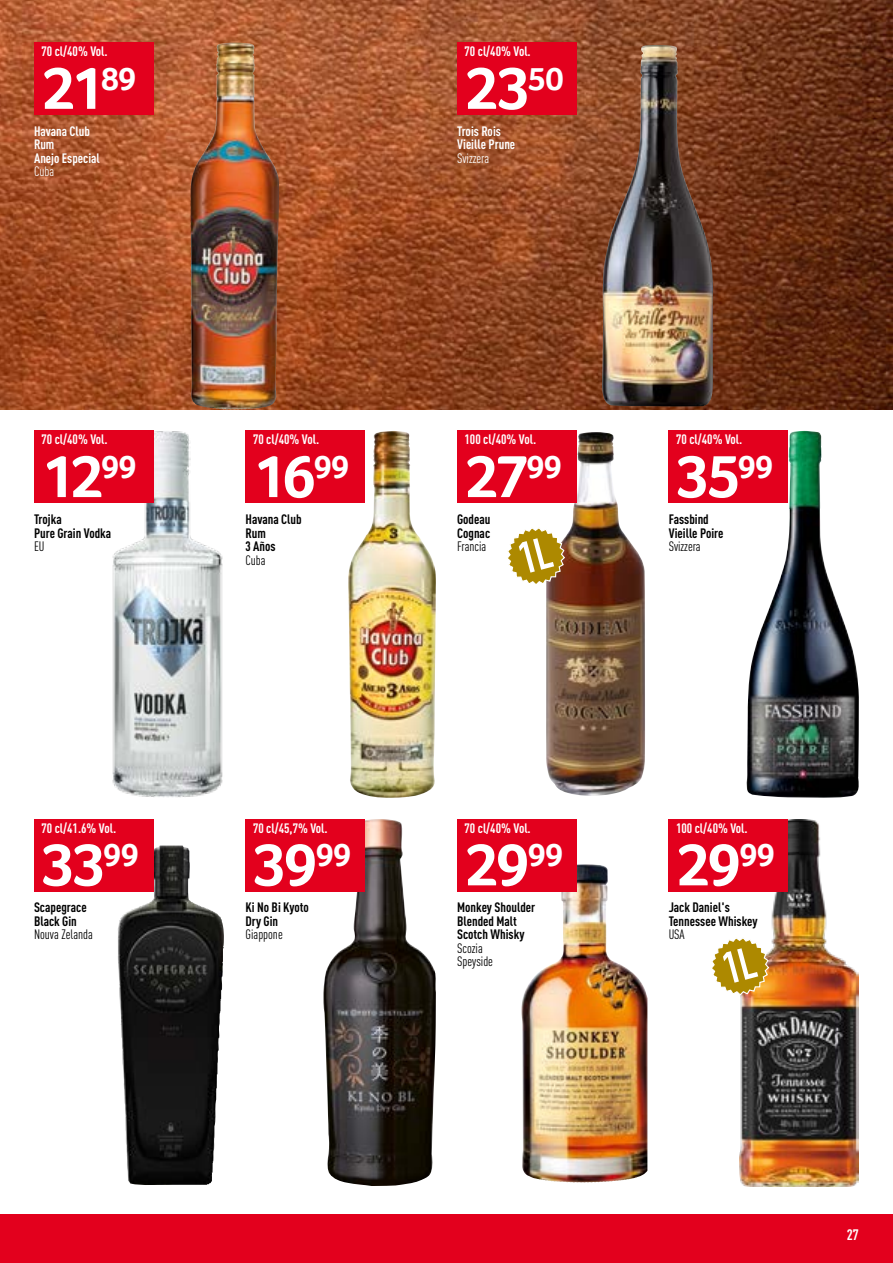
<style>
.page{position:relative;width:893px;height:1263px;background:#fff}
.page>*{position:absolute;margin:0;border:0;box-sizing:border-box;transform-origin:0 0}
.Preis_weiss{font:700 61.5px "Transgourmet";letter-spacing:-.05em;color:#fff}
.t1{font:700 condensed 15px "DINOT";color:#fff}
.Unit_weiss{font:700 condensed 13.5px/13.5px "DINOT";color:#fff}
.t2{font:700 condensed 13.5px/13.5px "DINOT";color:#000}
.t3{font:condensed 13.5px "DINOT";color:#000}
.t4{font:condensed 13.5px "DINOT";color:#fff}
</style>
<div class="page">
<img style="left:0;top:0;width:893px;height:409px">
<div style="left:0;top:1214px;width:893px;height:49px;background:#e3001d"></div>
<img style="left:191px;top:43px;width:88px;height:366px">
<img style="left:602px;top:45px;width:111px;height:361px">
<img style="left:117px;top:845px;width:107px;height:340px">
<img style="left:324px;top:819px;width:112px;height:367px">
<img style="left:521px;top:866px;width:126px;height:316px">
<img style="left:739px;top:819px;width:120px;height:367px">
<img style="left:112px;top:431px;width:111px;height:367px">
<img style="left:348px;top:431px;width:88px;height:367px">
<img style="left:546px;top:432px;width:99px;height:364px">
<img style="left:747px;top:431px;width:112px;height:367px">
<div style="left:34px;top:43px;width:119px;height:72px;background:#e3001d"></div>
<div style="left:457px;top:43px;width:119px;height:72px;background:#e3001d"></div>
<div style="left:34px;top:819px;width:119px;height:72px;background:#e3001d"></div>
<div style="left:246px;top:819px;width:119px;height:72px;background:#e3001d"></div>
<div style="left:457px;top:819px;width:119px;height:72px;background:#e3001d"></div>
<div style="left:669px;top:819px;width:119px;height:72px;background:#e3001d"></div>
<div style="left:34px;top:431px;width:119px;height:72px;background:#e3001d"></div>
<div style="left:246px;top:431px;width:119px;height:72px;background:#e3001d"></div>
<div style="left:457px;top:431px;width:119px;height:72px;background:#e3001d"></div>
<div style="left:669px;top:431px;width:119px;height:72px;background:#e3001d"></div>
<svg style="left:712px;top:936px;width:58px;height:60px"></svg>
<svg style="left:508px;top:526px;width:58px;height:60px"></svg>
<p class="Unit_weiss" style="left:41px;top:44px;width:68px">70 cl/40% Vol.</p>
<p class="Unit_weiss" style="left:465px;top:44px;width:68px">70 cl/40% Vol.</p>
<p class="Preis_weiss" style="left:42px;top:52px;width:96px">21<sup>89</sup></p>
<p class="Preis_weiss" style="left:465px;top:52px;width:100px">23<sup>50</sup></p>
<p class="Unit_weiss" style="left:34px;top:124px;width:67px">Havana Club<br>Rum<br>Anejo Especial</p>
<p class="t4" style="left:34px;top:164px;width:22px">Cuba</p>
<p class="Unit_weiss" style="left:457px;top:124px;width:60px">Trois Rois<br>Vieille Prune</p>
<p class="t4" style="left:457px;top:150px;width:34px">Svizzera</p>
<p class="Unit_weiss" style="left:41px;top:433px;width:68px">70 cl/40% Vol.</p>
<p class="Unit_weiss" style="left:253px;top:433px;width:68px">70 cl/40% Vol.</p>
<p class="Unit_weiss" style="left:465px;top:433px;width:73px">100 cl/40% Vol.</p>
<p class="Unit_weiss" style="left:676px;top:433px;width:68px">70 cl/40% Vol.</p>
<p class="Preis_weiss" style="left:42px;top:440px;width:97px">12<sup>99</sup></p>
<p class="Preis_weiss" style="left:253px;top:440px;width:98px">16<sup>99</sup></p>
<p class="Preis_weiss" style="left:465px;top:440px;width:99px">27<sup>99</sup></p>
<p class="Preis_weiss" style="left:676px;top:440px;width:99px">35<sup>99</sup></p>
<p class="t2" style="left:34px;top:512px;width:79px">Trojka<br>Pure Grain Vodka</p>
<p class="t3" style="left:34px;top:538px;width:12px">EU</p>
<p class="t2" style="left:246px;top:512px;width:58px">Havana Club<br>Rum<br>3 Años</p>
<p class="t3" style="left:246px;top:552px;width:22px">Cuba</p>
<p class="t2" style="left:457px;top:512px;width:35px">Godeau<br>Cognac</p>
<p class="t3" style="left:457px;top:538px;width:31px">Francia</p>
<p class="t2" style="left:669px;top:512px;width:56px">Fassbind<br>Vieille Poire</p>
<p class="t3" style="left:669px;top:538px;width:34px">Svizzera</p>
<p class="Unit_weiss" style="left:41px;top:821px;width:76px">70 cl/41.6% Vol.</p>
<p class="Unit_weiss" style="left:253px;top:821px;width:76px">70 cl/45,7% Vol.</p>
<p class="Unit_weiss" style="left:465px;top:821px;width:68px">70 cl/40% Vol.</p>
<p class="Unit_weiss" style="left:676px;top:821px;width:73px">100 cl/40% Vol.</p>
<p class="Preis_weiss" style="left:42px;top:828px;width:99px">33<sup>99</sup></p>
<p class="Preis_weiss" style="left:253px;top:828px;width:100px">39<sup>99</sup></p>
<p class="Preis_weiss" style="left:465px;top:828px;width:100px">29<sup>99</sup></p>
<p class="Preis_weiss" style="left:676px;top:828px;width:100px">29<sup>99</sup></p>
<p class="t2" style="left:34px;top:900px;width:54px">Scapegrace<br>Black Gin</p>
<p class="t3" style="left:34px;top:927px;width:60px">Nouva Zelanda</p>
<p class="t2" style="left:246px;top:900px;width:65px">Ki No Bi Kyoto<br>Dry Gin</p>
<p class="t3" style="left:246px;top:927px;width:39px">Giappone</p>
<p class="t2" style="left:457px;top:900px;width:80px">Monkey Shoulder<br>Blended Malt<br>Scotch Whisky</p>
<p class="t3" style="left:457px;top:940px;width:27px">Scozia</p>
<p class="t3" style="left:457px;top:954px;width:37px">Speyside</p>
<p class="t2" style="left:669px;top:900px;width:90px">Jack Daniel's<br>Tennessee Whiskey</p>
<p class="t3" style="left:669px;top:927px;width:18px">USA</p>
<p class="t1" style="left:847px;top:1226px;width:14px">27</p>
</div>
